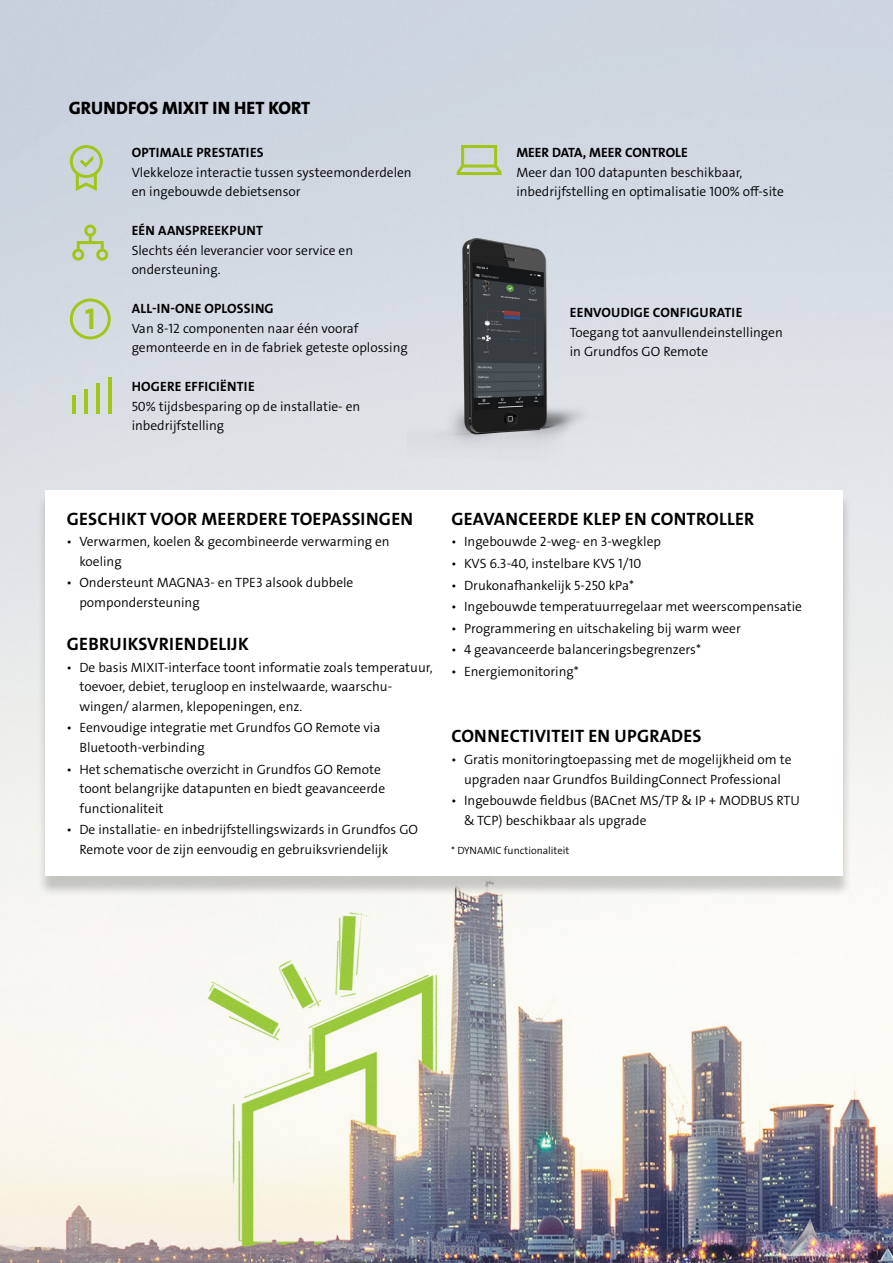
<style>
.page{position:relative;width:893px;height:1263px;background:#fff}
.page>*{position:absolute;margin:0;border:0;box-sizing:border-box;transform-origin:0 0}
.t1{font:30px "Grundfos The Sans V2 OT 7 B";color:#a2c617}
.t2{font:18px "Grundfos The Sans V2 OT 7 B";letter-spacing:.015em;color:#000}
.t3{font:18px "Grundfos The Sans V2 OT 8 XB";color:#000}
.t4{font:13.5px/19.5px "Grundfos The Sans V2 OT 4 SL";color:#000}
.t5{font:13.5px "Grundfos The Sans V2 OT 7 B";letter-spacing:.015em;color:#000}
.t6{font:10.5px "Grundfos The Sans V2 OT 4 SL";color:#000}
</style>
<div class="page">
<img style="left:0;top:0;width:893px;height:1263px">
<div style="left:37px;top:495px;width:814px;height:402px;background:#000;opacity:.2"></div>
<div style="left:45px;top:490px;width:798px;height:386px;background:#fff"></div>
<img style="left:408px;top:201px;width:205px;height:263px">
<svg style="left:70px;top:145px;width:33px;height:46px;background:#becfa0"></svg>
<svg style="left:72px;top:224px;width:37px;height:37px"></svg>
<hr style="left:72px;top:395px;width:3px;height:18px;background:#a2c617">
<hr style="left:84px;top:389px;width:3px;height:24px;background:#a2c617">
<hr style="left:96px;top:383px;width:3px;height:30px;background:#a2c617">
<hr style="left:108px;top:377px;width:3px;height:36px;background:#a2c617">
<svg style="left:457px;top:145px;width:45px;height:30px"></svg>
<svg style="left:70px;top:298px;width:41px;height:41px;background:#c8d5b7"></svg>
<h2 class="t3" style="left:69px;top:97px;width:243px">GRUNDFOS MIXIT IN HET KORT</h2>
<p class="t5" style="left:132px;top:144px;width:133px">OPTIMALE PRESTATIES</p>
<p class="t4" style="left:132px;top:162px;width:282px">Vlekkeloze interactie tussen systeemonderdelen en ingebouwde debietsensor</p>
<p class="t5" style="left:132px;top:222px;width:133px">EÉN AANSPREEKPUNT</p>
<p class="t4" style="left:132px;top:240px;width:223px">Slechts één leverancier voor service en ondersteuning.</p>
<p class="t5" style="left:132px;top:300px;width:143px">ALL-IN-ONE OPLOSSING</p>
<p class="t4" style="left:132px;top:318px;width:278px">Van 8-12 componenten naar één vooraf gemonteerde en in de fabriek geteste oplossing</p>
<p class="t5" style="left:132px;top:378px;width:124px">HOGERE EFFICIËNTIE</p>
<p class="t4" style="left:132px;top:396px;width:230px">50% tijdsbesparing op de installatie- en inbedrijfstelling</p>
<h1 class="t1" style="left:85px;top:300px;width:12px">1</h1>
<p class="t5" style="left:516px;top:144px;width:173px">MEER DATA, MEER CONTROLE</p>
<p class="t4" style="left:516px;top:162px;width:269px">Meer dan 100 datapunten beschikbaar, inbedrijfstelling en optimalisatie 100% off-site</p>
<p class="t5" style="left:570px;top:304px;width:174px">EENVOUDIGE CONFIGURATIE</p>
<p class="t4" style="left:570px;top:322px;width:214px">Toegang tot aanvullendeinstellingen in Grundfos GO Remote</p>
<h2 class="t2" style="left:67px;top:507px;width:348px">GESCHIKT VOOR MEERDERE TOEPASSINGEN</h2>
<p class="t4" style="left:79px;top:532px;width:312px;text-indent:-13px">• Verwarmen, koelen &amp; gecombineerde verwarming en koeling</p>
<p class="t4" style="left:79px;top:573px;width:276px;text-indent:-13px">• Ondersteunt MAGNA3- en TPE3 alsook dubbele pompondersteuning</p>
<h2 class="t2" style="left:67px;top:632px;width:184px">GEBRUIKSVRIENDELIJK</h2>
<p class="t4" style="left:79px;top:658px;width:355px;text-indent:-13px">• De basis MIXIT-interface toont informatie zoals temperatuur, toevoer, debiet, terugloop en instelwaarde, waarschu&shy;wingen/ alarmen, klepopeningen, enz.</p>
<p class="t4" style="left:79px;top:718px;width:302px;text-indent:-13px">• Eenvoudige integratie met Grundfos GO Remote via<br>Bluetooth-verbinding</p>
<p class="t4" style="left:79px;top:759px;width:307px;text-indent:-13px">• Het schematische overzicht in Grundfos GO Remote toont belangrijke datapunten en biedt geavanceerde functionaliteit</p>
<p class="t4" style="left:79px;top:820px;width:340px;text-indent:-13px">• De installatie- en inbedrijfstellingswizards in Grundfos GO<br>Remote voor de zijn eenvoudig en gebruiksvriendelijk</p>
<h2 class="t2" style="left:451px;top:507px;width:305px">GEAVANCEERDE KLEP EN CONTROLLER</h2>
<p class="t4" style="left:451px;top:532px;width:211px">• Ingebouwde 2-weg- en 3-wegklep</p>
<p class="t4" style="left:451px;top:554px;width:191px">• KVS 6.3-40, instelbare KVS 1/10</p>
<p class="t4" style="left:451px;top:575px;width:184px">• Drukonafhankelijk 5-250 kPa*</p>
<p class="t4" style="left:451px;top:597px;width:352px">• Ingebouwde temperatuurregelaar met weerscompensatie</p>
<p class="t4" style="left:451px;top:619px;width:291px">• Programmering en uitschakeling bij warm weer</p>
<p class="t4" style="left:451px;top:640px;width:251px">• 4 geavanceerde balanceringsbegrenzers*</p>
<p class="t4" style="left:451px;top:662px;width:129px">• Energiemonitoring*</p>
<h2 class="t2" style="left:451px;top:725px;width:252px">CONNECTIVITEIT EN UPGRADES</h2>
<p class="t4" style="left:451px;top:750px;width:342px;text-align:center">• Gratis monitoringtoepassing met de mogelijkheid om te upgraden naar Grundfos BuildingConnect Professional</p>
<p class="t4" style="left:464px;top:791px;width:337px;text-indent:-13px">• Ingebouwde fieldbus (BACnet MS/TP &amp; IP + MODBUS RTU &amp; TCP) beschikbaar als upgrade</p>
<p class="t6" style="left:451px;top:844px;width:120px">* DYNAMIC functionaliteit</p>
</div>
